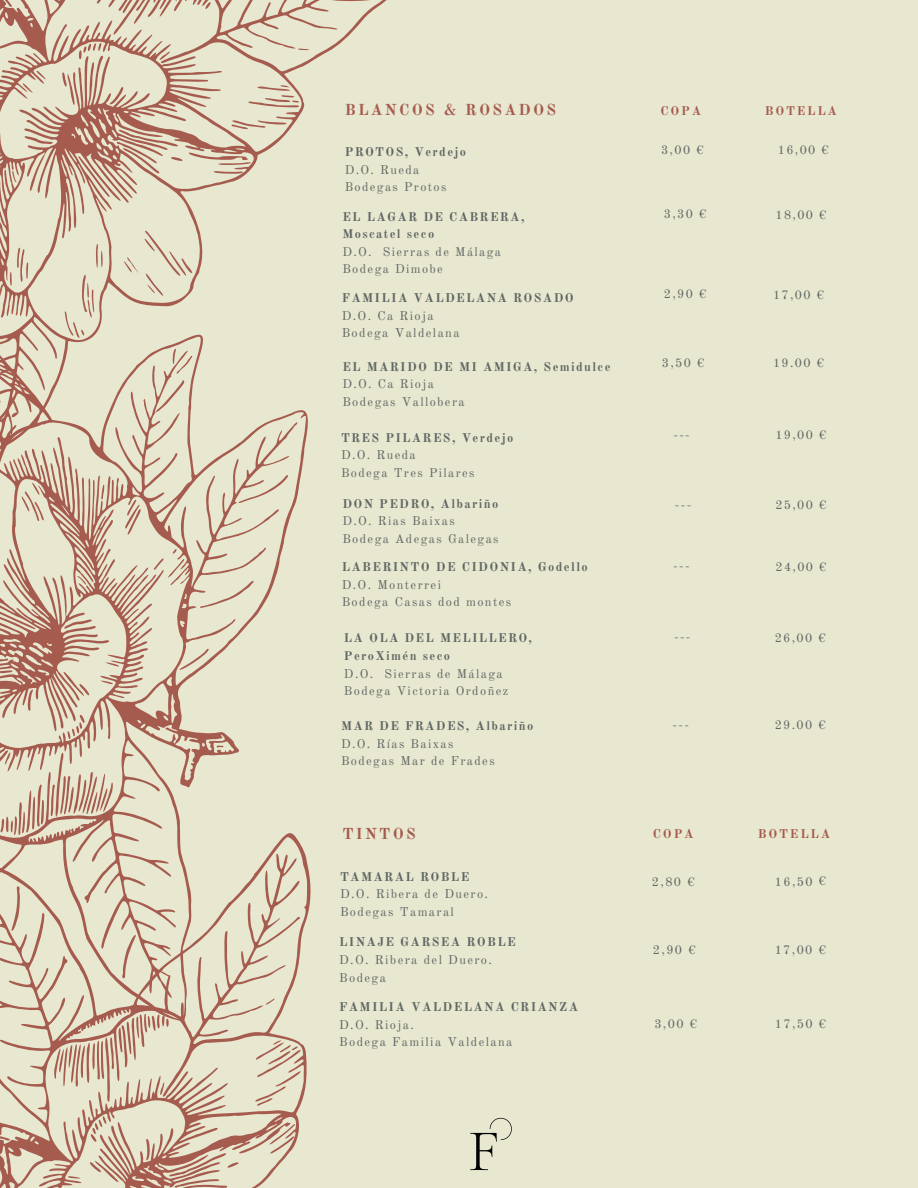
<style>
.page{position:relative;width:918px;height:1188px;background:#e8e7d0}
.page>*{position:absolute;margin:0;border:0;box-sizing:border-box;transform-origin:0 0}
.t1{font:700 15.6px "Old Standard";letter-spacing:.15em;color:#a55b4e}
.t2{font:12.45px "Old Standard";letter-spacing:.11em;color:#5f6763}
.t3{font:700 12.45px/17.5px "Old Standard";letter-spacing:.11em;color:#5f6763}
.t4{font:700 12.45px "Old Standard";letter-spacing:.15em;color:#a55b4e}
</style>
<div class="page">
<svg style="left:0;top:0;width:387px;height:263px"></svg>
<svg style="left:0;top:263px;width:308px;height:519px"></svg>
<svg style="left:0;top:782px;width:311px;height:406px"></svg>
<img style="left:470px;top:1117px;width:42px;height:54px">
<p class="t1" style="left:345px;top:100px;width:213px">BLANCOS &amp; ROSADOS</p>
<p class="t4" style="left:661px;top:103px;width:42px">COPA</p>
<p class="t4" style="left:765px;top:103px;width:74px">BOTELLA</p>
<p class="t3" style="left:345px;top:143px;width:123px">PROTOS, Verdejo</p>
<p class="t2" style="left:345px;top:162px;width:76px">D.O. Rueda</p>
<p class="t2" style="left:345px;top:179px;width:103px">Bodegas Protos</p>
<p class="t3" style="left:342px;top:208px;width:184px">EL LAGAR DE CABRERA,<br>Moscatel seco</p>
<p class="t2" style="left:342px;top:244px;width:160px">D.O. Sierras de Málaga</p>
<p class="t2" style="left:342px;top:261px;width:102px">Bodega Dimobe</p>
<p class="t3" style="left:342px;top:289px;width:234px">FAMILIA VALDELANA ROSADO</p>
<p class="t2" style="left:342px;top:308px;width:94px">D.O. Ca Rioja</p>
<p class="t2" style="left:342px;top:326px;width:119px">Bodega Valdelana</p>
<p class="t3" style="left:342px;top:358px;width:270px">EL MARIDO DE MI AMIGA, Semidulce</p>
<p class="t2" style="left:342px;top:376px;width:93px">D.O. Ca Rioja</p>
<p class="t2" style="left:342px;top:394px;width:124px">Bodegas Vallobera</p>
<p class="t2" style="left:661px;top:142px;width:44px">3,00 €</p>
<p class="t2" style="left:778px;top:142px;width:52px">16,00 €</p>
<p class="t2" style="left:664px;top:206px;width:44px">3,30 €</p>
<p class="t2" style="left:775px;top:207px;width:52px">18,00 €</p>
<p class="t2" style="left:664px;top:286px;width:44px">2,90 €</p>
<p class="t2" style="left:773px;top:287px;width:52px">17,00 €</p>
<p class="t2" style="left:662px;top:355px;width:44px">3,50 €</p>
<p class="t2" style="left:773px;top:355px;width:52px">19.00 €</p>
<p class="t3" style="left:341px;top:429px;width:174px">TRES PILARES, Verdejo</p>
<p class="t2" style="left:775px;top:427px;width:52px">19,00 €</p>
<p class="t2" style="left:341px;top:447px;width:76px">D.O. Rueda</p>
<p class="t2" style="left:341px;top:465px;width:135px">Bodega Tres Pilares</p>
<p class="t2" style="left:673px;top:427px;width:18px">---</p>
<p class="t3" style="left:342px;top:495px;width:157px">DON PEDRO, Albariño</p>
<p class="t2" style="left:775px;top:498px;width:52px">25,00 €</p>
<p class="t2" style="left:342px;top:513px;width:114px">D.O. Rias Baixas</p>
<p class="t2" style="left:342px;top:531px;width:158px">Bodega Adegas Galegas</p>
<p class="t2" style="left:675px;top:498px;width:18px">---</p>
<p class="t3" style="left:342px;top:558px;width:248px">LABERINTO DE CIDONIA, Godello</p>
<p class="t2" style="left:342px;top:577px;width:101px">D.O. Monterrei</p>
<p class="t2" style="left:342px;top:594px;width:171px">Bodega Casas dod montes</p>
<p class="t2" style="left:673px;top:558px;width:18px">---</p>
<p class="t2" style="left:775px;top:559px;width:52px">24,00 €</p>
<p class="t3" style="left:344px;top:630px;width:190px">LA OLA DEL MELILLERO,</p>
<p class="t2" style="left:775px;top:630px;width:52px">26,00 €</p>
<p class="t3" style="left:344px;top:647px;width:108px">PeroXimén seco</p>
<p class="t2" style="left:344px;top:666px;width:160px">D.O. Sierras de Málaga</p>
<p class="t2" style="left:344px;top:683px;width:166px">Bodega Victoria Ordoñez</p>
<p class="t2" style="left:674px;top:629px;width:18px">---</p>
<p class="t3" style="left:341px;top:717px;width:194px">MAR DE FRADES, Albariño</p>
<p class="t2" style="left:775px;top:717px;width:52px">29.00 €</p>
<p class="t2" style="left:341px;top:736px;width:114px">D.O. Rías Baixas</p>
<p class="t2" style="left:341px;top:753px;width:155px">Bodegas Mar de Frades</p>
<p class="t2" style="left:673px;top:717px;width:18px">---</p>
<p class="t1" style="left:342px;top:824px;width:75px">TINTOS</p>
<p class="t4" style="left:653px;top:827px;width:42px">COPA</p>
<p class="t4" style="left:758px;top:827px;width:74px">BOTELLA</p>
<p class="t3" style="left:340px;top:868px;width:131px">TAMARAL ROBLE</p>
<p class="t2" style="left:340px;top:886px;width:150px">D.O. Ribera de Duero.</p>
<p class="t2" style="left:340px;top:904px;width:115px">Bodegas Tamaral</p>
<p class="t2" style="left:652px;top:874px;width:44px">2,80 €</p>
<p class="t2" style="left:775px;top:874px;width:53px;rotate:-1deg">16,50 €</p>
<p class="t3" style="left:339px;top:934px;width:178px">LINAJE GARSEA ROBLE</p>
<p class="t2" style="left:339px;top:952px;width:154px">D.O. Ribera del Duero.</p>
<p class="t2" style="left:339px;top:970px;width:48px">Bodega</p>
<p class="t3" style="left:339px;top:998px;width:240px">FAMILIA VALDELANA CRIANZA</p>
<p class="t2" style="left:339px;top:1017px;width:76px">D.O. Rioja.</p>
<p class="t2" style="left:339px;top:1035px;width:175px">Bodega Familia Valdelana</p>
<p class="t2" style="left:653px;top:942px;width:44px">2,90 €</p>
<p class="t2" style="left:775px;top:942px;width:53px">17,00 €</p>
<p class="t2" style="left:654px;top:1016px;width:44px">3,00 €</p>
<p class="t2" style="left:775px;top:1016px;width:53px">17,50 €</p>
</div>
